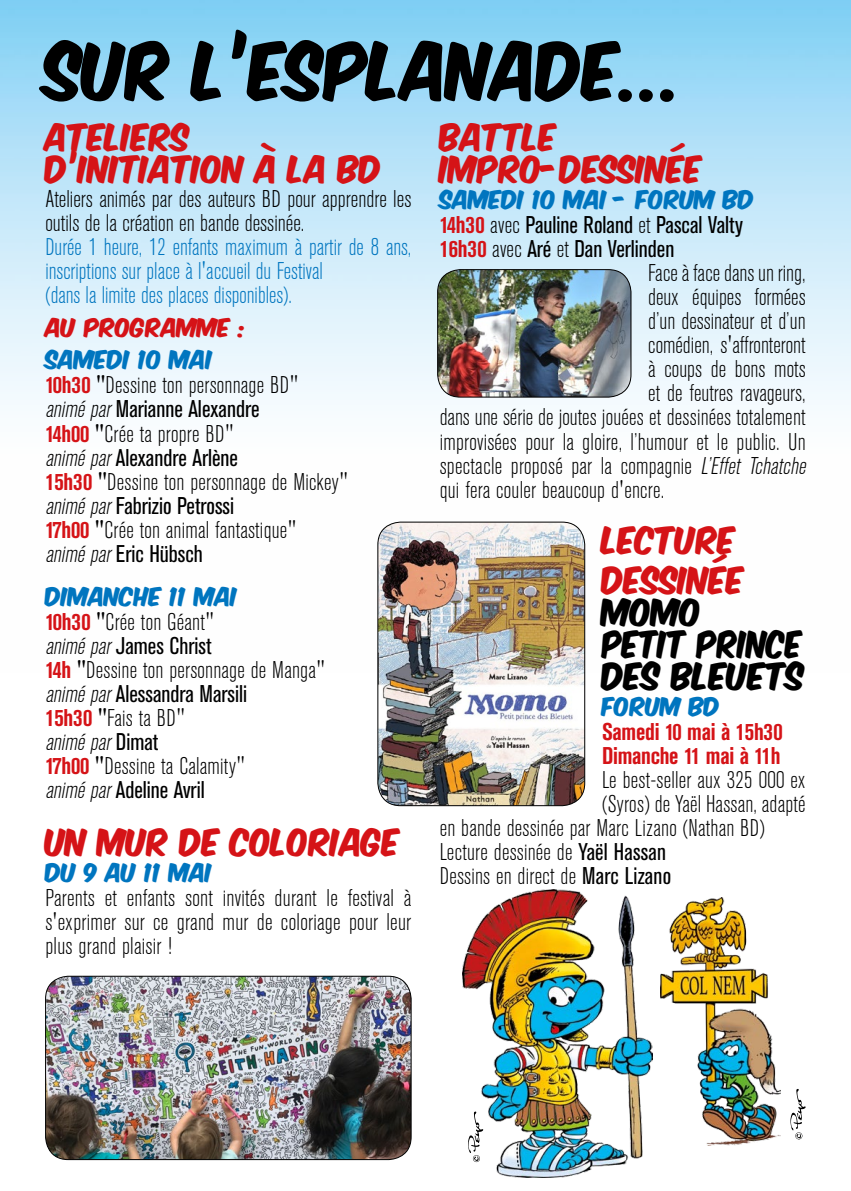
<style>
.page{position:relative;width:851px;height:1191px;background:#fff}
.page>*{position:absolute;margin:0;border:0;box-sizing:border-box;transform-origin:0 0}
.t1{font:68px "Komika Axis";color:#000;scale:.93 1}
.t2{font:32px/32px "Komika Axis";color:#d51317;scale:.95 1}
.t3{font:32px/32px "Komika Axis";color:#d51317;scale:.96 1}
.t4{font:32px/32px "Komika Axis";color:#000;scale:.96 1}
.t5{font:300 condensed 24px/24px "Akzidenz Grotesk BE";letter-spacing:.01em;color:#000}
.t6{font:300 condensed 24px/24px "Akzidenz Grotesk BE";color:#0075bf}
.t7{font:condensed 24px "Akzidenz Grotesk BE";color:#000}
.t8{font:700 condensed 24px/24px "Akzidenz Grotesk BE";letter-spacing:-.01em;color:#d51317}
.t9{font:22px "Komika Axis";color:#0075bf}
.t10{font:22px "Komika Axis";color:#d51317}
.s1{font-weight:700;color:#d51317}
.s2{font-weight:400}
.s3{font-style:italic}
.s4{font-weight:300}
</style>
<div class="page">
<img style="left:0;top:0;width:850px;height:672px">
<img style="left:437px;top:270px;width:194px;height:127px">
<div style="left:437px;top:269px;width:194px;height:128px;border:1px solid #000;border-radius:23px"></div>
<img style="left:660px;top:898px;width:120px;height:247px">
<img style="left:378px;top:522px;width:206px;height:283px">
<div style="left:377px;top:522px;width:208px;height:284px;border:1px solid #000;border-radius:23px"></div>
<img style="left:46px;top:976px;width:365px;height:183px">
<div style="left:45px;top:976px;width:366px;height:183px;border:1px solid #000;border-radius:23px"></div>
<img style="left:462px;top:889px;width:190px;height:288px">
<svg style="left:468px;top:1111px;width:15px;height:51px"></svg>
<svg style="left:790px;top:1089px;width:15px;height:50px"></svg>
<h1 class="t1" style="left:45px;top:37px;width:686px">SUR L’ESPLANADE...</h1>
<h2 class="t3" style="left:45px;top:124px;width:352px">ATELIERS<br>D’INITIATION À LA BD</h2>
<p class="t5" style="left:45px;top:188px;width:367px">Ateliers animés par des auteurs BD pour apprendre les outils de la création en bande dessinée.</p>
<p class="t6" style="left:45px;top:236px;width:367px">Durée 1 heure, 12 enfants maximum à partir de 8 ans, inscriptions sur place à l'accueil du Festival<br>(dans la limite des places disponibles).</p>
<p class="t10" style="left:45px;top:317px;width:203px">AU PROGRAMME :</p>
<p class="t9" style="left:45px;top:349px;width:169px">SAMEDI 10 MAI</p>
<p class="t5" style="left:45px;top:374px;width:304px"><span class="s1">10h30</span> <span class="s2">"</span>Dessine ton personnage BD" <span class="s3">animépar</span><span class="s2">Marianne Alexandre<br></span><span class="s1">14h00</span> <span class="s2">"</span>Crée ta propre BD" <span class="s3">animépar</span><span class="s2">Alexandre Arlène<br></span><span class="s1">15h30</span> <span class="s2">"</span>Dessine ton personnage de Mickey" <span class="s3">animépar</span><span class="s2">Fabrizio Petrossi<br></span><span class="s1">17h00</span> <span class="s2">"</span>Crée ton animal fantastique" <span class="s3">animépar</span><span class="s2">Eric Hübsch</span></p>
<p class="t9" style="left:45px;top:585px;width:194px">DIMANCHE 11 MAI</p>
<p class="t5" style="left:45px;top:610px;width:281px"><span class="s1">10h30</span> <span class="s2">"</span>Crée ton Géant" <span class="s3">animépar</span><span class="s2">James Christ<br></span><span class="s1">14h</span> <span class="s2">"</span>Dessine ton personnage de Manga" <span class="s3">animépar</span><span class="s2">Alessandra Marsili<br></span><span class="s1">15h30</span> <span class="s2">"</span>Fais ta BD"<br><span class="s3">animépar</span><span class="s2">D i m at<br></span><span class="s1">17h00</span> <span class="s2">"</span>Dessine ta Calamity" <span class="s3">animépar</span><span class="s2">Adeline Avril</span></p>
<h2 class="t2" style="left:45px;top:828px;width:375px">UN MUR DE COLORIAGE</h2>
<p class="t9" style="left:45px;top:861px;width:168px">DU 9 AU 11 MAI</p>
<p class="t5" style="left:45px;top:886px;width:367px;text-align:justify">Parents et enfants sont invités durant le festival à s'exprimer sur ce grand mur de coloriage pour leur plus grand plaisir !</p>
<h2 class="t2" style="left:439px;top:124px;width:278px">BATTLE<br>IMPRO-DESSINÉE</h2>
<p class="t9" style="left:439px;top:189px;width:316px">SAMEDI 10 MAI - FORUM BD</p>
<p class="t7" style="left:439px;top:212px;width:305px"><span class="s1">14h30</span> <span class="s4">avec</span> Pauline Roland <span class="s4">et</span> Pascal Valty</p>
<p class="t7" style="left:439px;top:236px;width:236px"><span class="s1">16h30</span> <span class="s4">avec</span> Aré <span class="s4">et</span> Dan Verlinden</p>
<p class="t5" style="left:648px;top:262px;width:159px">Face à face dans un ring,</p>
<p class="t5" style="left:648px;top:286px;width:159px">deux équipes formées</p>
<p class="t5" style="left:648px;top:310px;width:159px">d’un dessinateur et d’un</p>
<p class="t5" style="left:648px;top:334px;width:159px">comédien, s'affronteront</p>
<p class="t5" style="left:648px;top:358px;width:159px">à coups de bons mots</p>
<p class="t5" style="left:648px;top:382px;width:159px">et de feutres ravageurs,</p>
<p class="t5" style="left:439px;top:406px;width:367px">dans une série de joutes jouées et dessinées totalement</p>
<p class="t5" style="left:439px;top:430px;width:367px">improvisées pour la gloire, l’humour et le public. Un</p>
<p class="t5" style="left:439px;top:454px;width:372px">spectacle proposé par la compagnie <span class="s3">L’Effet Tchatche</span></p>
<p class="t5" style="left:439px;top:478px;width:226px">qui fera couler beaucoup d'encre.</p>
<h2 class="t2" style="left:602px;top:522px;width:151px;line-height:40px">LECTURE<br>DESSINÉE</h2>
<h2 class="t4" style="left:602px;top:598px;width:212px">MOMO<br>PETIT PRINCE<br>DES BLEUETS</h2>
<p class="t9" style="left:602px;top:695px;width:120px">FORUM BD</p>
<p class="t8" style="left:602px;top:719px;width:182px">Samedi 10 mai à 15h30<br>Dimanche 11 mai à 11h</p>
<p class="t5" style="left:602px;top:768px;width:205px">Le best-seller aux 325 000 ex</p>
<p class="t5" style="left:602px;top:792px;width:205px">(Syros) de Yaël Hassan, adapté</p>
<p class="t5" style="left:439px;top:816px;width:327px">en bande dessinée par Marc Lizano (Nathan BD)</p>
<p class="t5" style="left:439px;top:840px;width:228px">Lecture dessinée de <span class="s2">Yaël Hassan</span></p>
<p class="t5" style="left:439px;top:864px;width:233px">Dessins en direct de <span class="s2">Marc Lizano</span></p>
</div>
